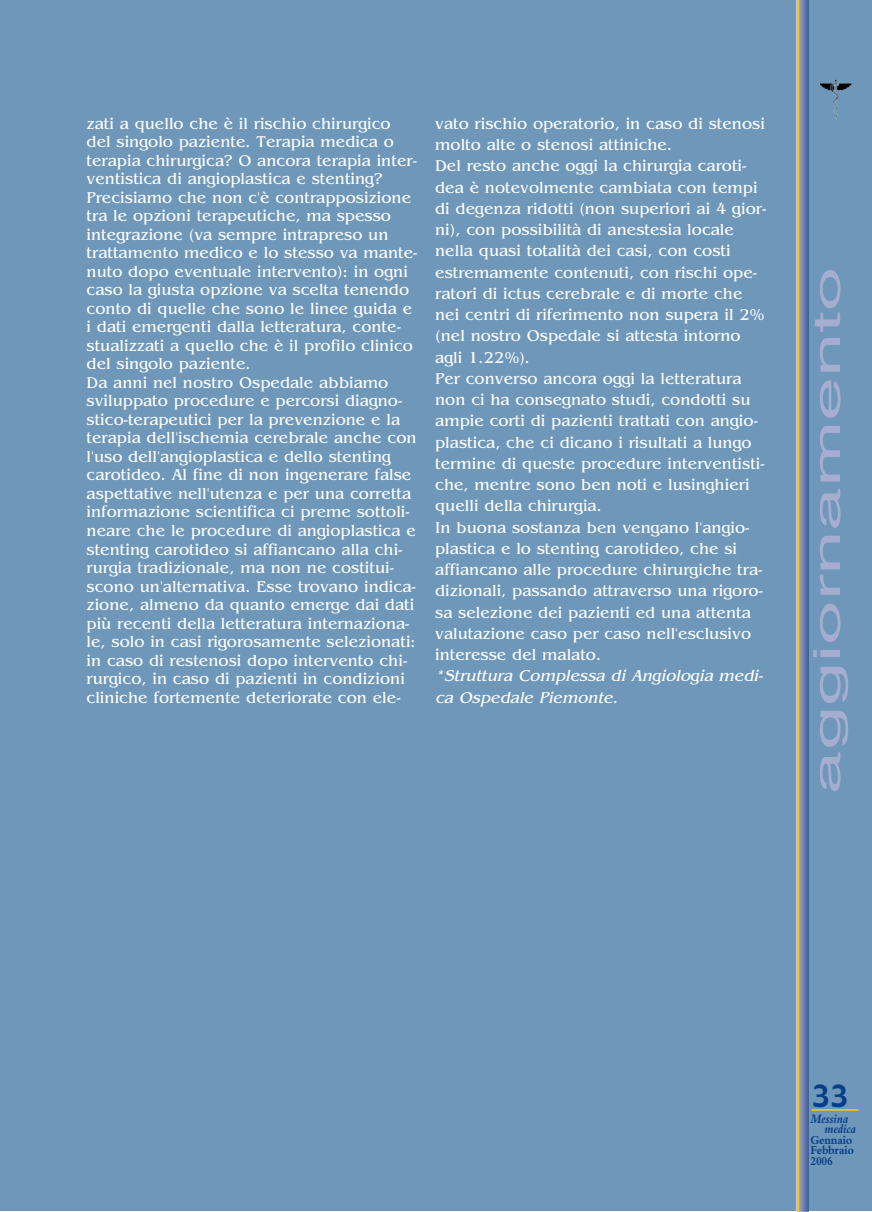
<style>
.page{position:relative;width:872px;height:1212px;background:#fff}
.page>*{position:absolute;margin:0;border:0;box-sizing:border-box;transform-origin:0 0}
.t1{font:37.5px "Helvetica";color:#a5add1;scale:2.11 1}
.t2{font:30px "Gadget";color:#083e89}
.t3{font:16.35px/18.5px "Benguiat";color:#fff}
.t4{font:italic 16.35px/21.3px "Benguiat";color:#fff}
.t5{font:italic 700 13.5px/10.5px "Bembo";letter-spacing:-.015em;color:#083e89;scale:.9 1}
.t6{font:700 12.75px/10.5px "Bembo";letter-spacing:-.015em;color:#083e89;scale:.9 1}
</style>
<div class="page">
<div style="left:0;top:0;width:872px;height:1211px;background:#6e97ba"></div>
<hr style="left:808px;top:0;width:1px;height:1212px;background:#365392">
<hr style="left:807px;top:0;width:1px;height:1212px;background:#435c98">
<hr style="left:806px;top:0;width:1px;height:1212px;background:#54659f">
<hr style="left:805px;top:0;width:1px;height:1212px;background:#606ea5">
<hr style="left:804px;top:0;width:1px;height:1212px;background:#6e77ab">
<hr style="left:803px;top:0;width:1px;height:1212px;background:#7a82b2">
<hr style="left:802px;top:0;width:1px;height:1212px;background:#888eba">
<hr style="left:801px;top:0;width:1px;height:1212px;background:#959bc2">
<hr style="left:800px;top:0;width:1px;height:1212px;background:#a4a7ca">
<hr style="left:799px;top:0;width:1px;height:1212px;background:#b2b6d2">
<hr style="left:796px;top:0;width:1px;height:1212px;background:#dfe1ed">
<hr style="left:797px;top:0;width:2px;height:1212px;background:#feca0a">
<img style="left:833px;top:79px;width:4px;height:38px">
<hr style="left:811px;top:1109px;width:47px;height:2px;background:#feca0a">
<p class="t3" style="left:87px;top:114px;width:332px">zati a quello che è il rischio chirurgico del singolo paziente. Terapia medica o terapia chirurgica? O ancora terapia inter&shy;ventistica di angioplastica e stenting?<br>Precisiamo che non c'è contrapposizione tra le opzioni terapeutiche, ma spesso integrazione (va sempre intrapreso un trattamento medico e lo stesso va mante&shy;nuto dopo eventuale intervento): in ogni caso la giusta opzione va scelta tenendo conto di quelle che sono le linee guida e i dati emergenti dalla letteratura, conte&shy;stualizzati a quello che è il profilo clinico del singolo paziente.<br>Da anni nel nostro Ospedale abbiamo sviluppato procedure e percorsi diagno&shy;stico-terapeutici per la prevenzione e la terapia dell'ischemia cerebrale anche con l'uso dell'angioplastica e dello stenting carotideo. Al fine di non ingenerare false aspettative nell'utenza e per una corretta informazione scientifica ci preme sottoli&shy;neare che le procedure di angioplastica e stenting carotideo si affiancano alla chi&shy;rurgia tradizionale, ma non ne costitui&shy;scono un'alternativa. Esse trovano indica&shy;zione, almeno da quanto emerge dai dati più recenti della letteratura internaziona&shy;le, solo in casi rigorosamente selezionati: in caso di restenosi dopo intervento chi&shy;rurgico, in caso di pazienti in condizioni cliniche fortemente deteriorate con ele-</p>
<p class="t3" style="left:435px;top:113px;width:332px;line-height:21.3px">vato rischio operatorio, in caso di stenosi molto alte o stenosi attiniche.<br>Del resto anche oggi la chirurgia caroti&shy;dea è notevolmente cambiata con tempi di degenza ridotti (non superiori ai 4 gior&shy;ni), con possibilità di anestesia locale nella quasi totalità dei casi, con costi estremamente contenuti, con rischi ope&shy;ratori di ictus cerebrale e di morte che nei centri di riferimento non supera il 2% (nel nostro Ospedale si attesta intorno agli 1.22%).<br>Per converso ancora oggi la letteratura non ci ha consegnato studi, condotti su ampie corti di pazienti trattati con angio&shy;plastica, che ci dicano i risultati a lungo termine di queste procedure interventisti&shy;che, mentre sono ben noti e lusinghieri quelli della chirurgia.<br>In buona sostanza ben vengano l'angio&shy;plastica e lo stenting carotideo, che si affiancano alle procedure chirurgiche tra&shy;dizionali, passando attraverso una rigoro&shy;sa selezione dei pazienti ed una attenta valutazione caso per caso nell'esclusivo interesse del malato.</p>
<p class="t4" style="left:435px;top:665px;width:332px">*Struttura Complessa di Angiologia medi&shy;ca Ospedale Piemonte.</p>
<h1 class="t1" style="left:813px;top:794px;width:251px;rotate:-90deg">aggiornamento</h1>
<h2 class="t2" style="left:812px;top:1079px;width:38px">33</h2>
<p class="t5" style="left:824px;top:1114px;width:36px;text-indent:-14px">Messina medica</p>
<p class="t6" style="left:810px;top:1135px;width:50px">Gennaio<br>Febbraio<br>2006</p>
</div>
